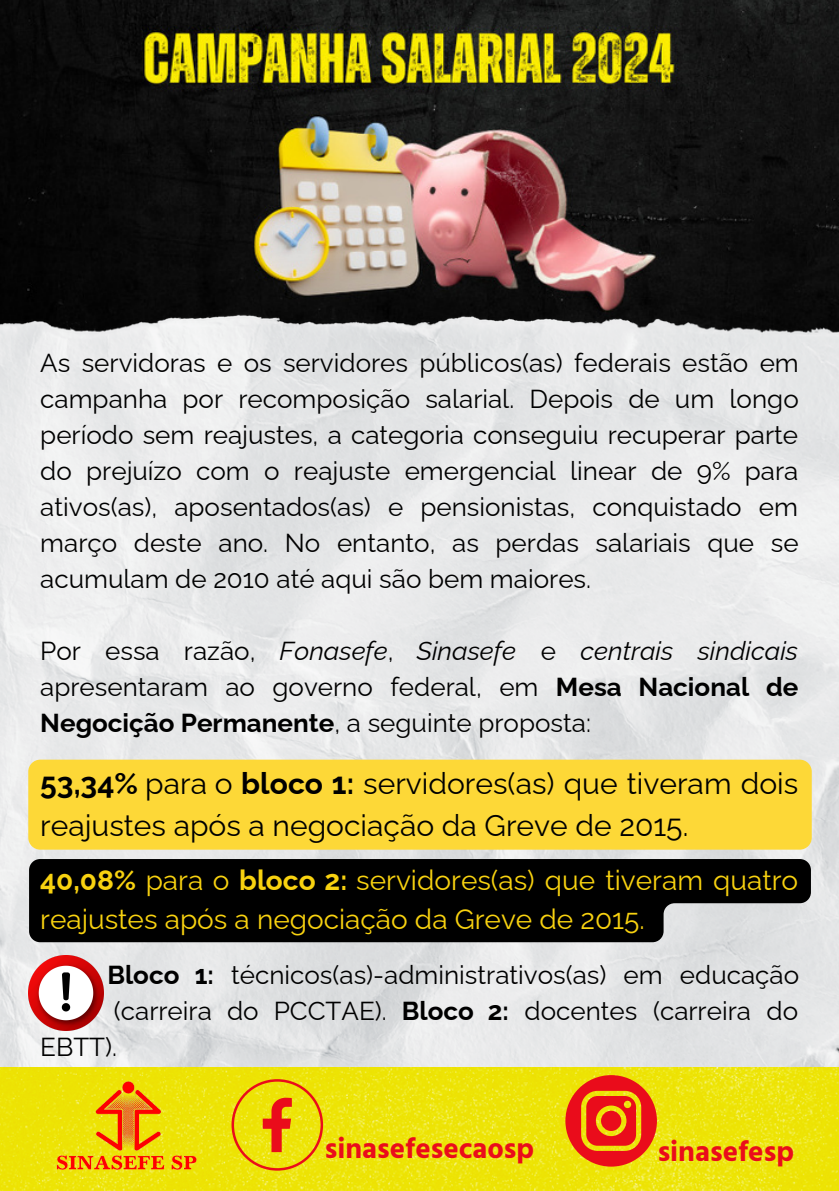
<style>
.page{position:relative;width:839px;height:1191px;background:#fff}
.page>*{position:absolute;margin:0;border:0;box-sizing:border-box;transform-origin:0 0}
.t1{font:30px/42px "Raleway";color:#000}
.t2{font:700 29px "Hind Jalandhar";color:#ea0c1b}
.t3{font:28px/39px "Raleway";color:#f8d210}
.t4{font:26px/36px "Raleway";color:#000;text-align:justify}
.s1{font-style:italic}
.s2{font-weight:700}
</style>
<div class="page">
<img style="left:0;top:0;width:838px;height:242px">
<img style="left:0;top:242px;width:838px;height:825px">
<img style="left:0;top:1067px;width:838px;height:124px">
<svg style="left:29px;top:859px;width:781px;height:83px;background:#131414"></svg>
<img style="left:28px;top:955px;width:75px;height:75px">
<div style="left:28px;top:760px;width:783px;height:90px;background:#fdd837;border-radius:12px"></div>
<img style="left:57px;top:1079px;width:144px;height:102px">
<svg style="left:565px;top:1075px;width:92px;height:92px;background:#eb6115"></svg>
<svg style="left:231px;top:1079px;width:92px;height:92px;background:#ecbe0e"></svg>
<p class="t4" style="left:40px;top:345px;width:760px">As servidoras e os servidores públicos(as) federais estão em campanha por recomposição salarial. Depois de um longo período sem reajustes, a categoria conseguiu recuperar parte do prejuízo com o reajuste emergencial linear de 9% para ativos(as), aposentados(as) e pensionistas, conquistado em março deste ano. No entanto, as perdas salariais que se acumulam de 2010 até aqui são bem maiores.</p>
<p class="t4" style="left:40px;top:633px;width:759px">Por essa razão, <span class="s1">Fonasefe</span>, <span class="s1">Sinasefe</span> e <span class="s1">centrais sindicais </span>apresentaram ao governo federal, em <span class="s2">Mesa Nacional de Negocição Permanente</span>, a seguinte proposta:</p>
<p class="t1" style="left:40px;top:763px;width:759px"><span class="s2">53,34%</span> para o <span class="s2">bloco 1:</span> servidores(as) que tiveram dois reajustes após a negociação da Greve de 2015.</p>
<p class="t3" style="left:40px;top:861px;width:759px"><span class="s2">40,08%</span> para o <span class="s2">bloco 2:</span> servidores(as) que tiveram quatro reajustes após a negociação da Greve de 2015.</p>
<p class="t4" style="left:40px;top:957px;width:760px;text-indent:67px"><span class="s2">Bloco 1:</span> técnicos(as)-administrativos(as) em educação ---- (carreira do PCCTAE). <span class="s2">Bloco 2:</span> docentes (carreira do EBTT).</p>
<p class="t2" style="left:325px;top:1131px;width:211px">sinasefesecaosp</p>
<p class="t2" style="left:657px;top:1134px;width:138px">sinasefesp</p>
</div>
